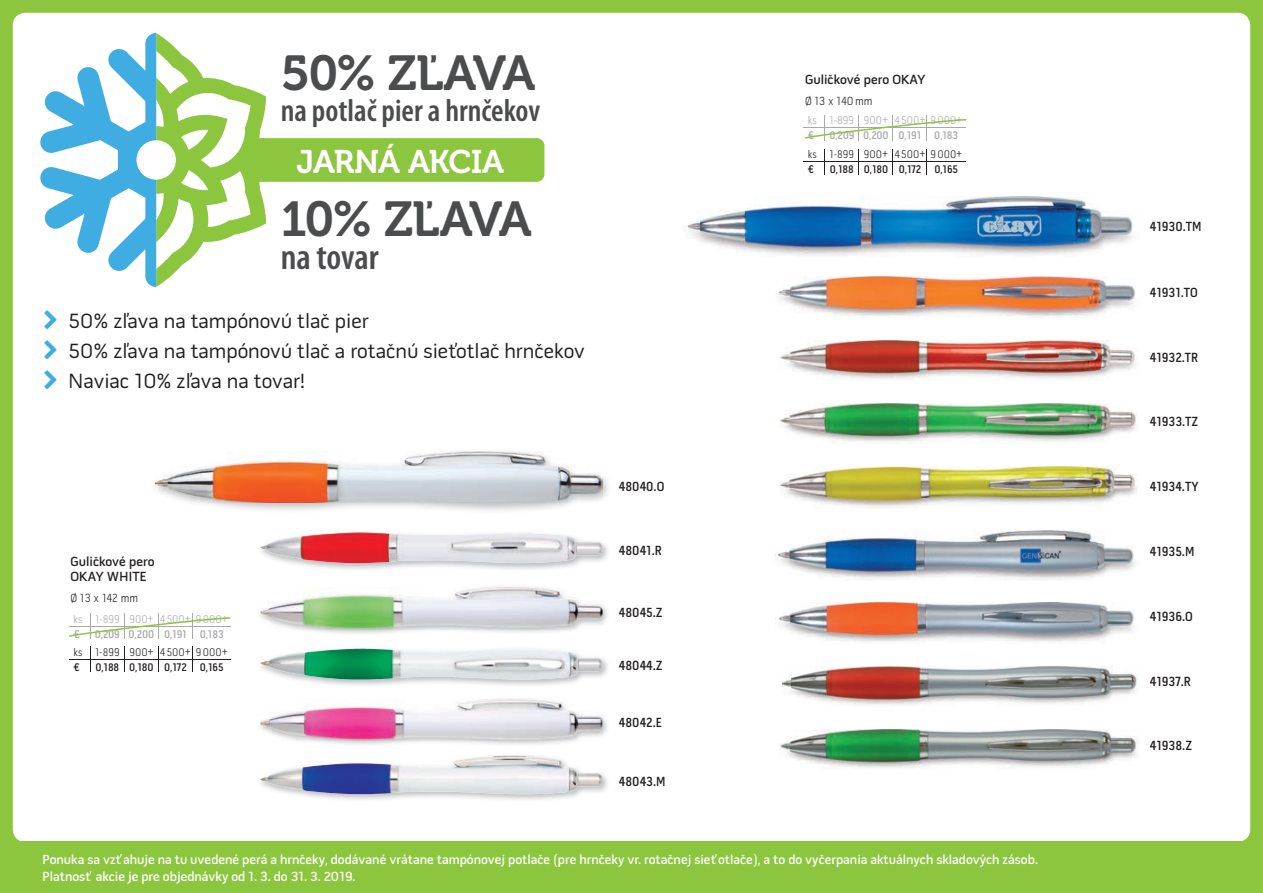
<style>
.page{position:relative;width:1263px;height:893px;background:#8bc63e}
.page>*{position:absolute;margin:0;border:0;box-sizing:border-box;transform-origin:0 0}
.t1{font:48.9px "Museo 700";letter-spacing:-.035em;color:#4b4c4d}
.t2{font:600 condensed 36.15px "Myriad Pro";letter-spacing:-.005em;color:#4b4c4d}
.t3{font:32.55px "Museo 700";letter-spacing:-.03em;color:#fff}
.t4{font:600 condensed 31.65px "Myriad Pro";color:#4b4c4d}
.t5{font:21px/30px "Pill Gothic 600 mg";color:#231f20}
.t6{font:600 13.5px/16.2px "Pill Gothic 600 mg";color:#fff}
.t7{font:600 13.5px "Pill Gothic 300 mg";color:#231f20}
.t8{font:600 13.5px/15px "Pill Gothic 600 mg";color:#231f20}
.t9{font:300 12px "Pill Gothic 300 mg";color:#231f20}
.t10{font:300 11.25px "Pill Gothic 300 mg";color:#a8a9ad}
.t11{font:600 11.25px "Pill Gothic 300 mg";letter-spacing:-.01em;color:#a8a9ad}
.t12{font:300 11.25px "Pill Gothic 300 mg";color:#231f20}
.t13{font:600 11.25px "Pill Gothic 300 mg";letter-spacing:-.01em;color:#231f20}
</style>
<div class="page">
<div style="left:13px;top:13px;width:1237px;height:829px;background:#fff;border-radius:13px"></div>
<div style="left:247px;top:138px;width:297px;height:44px;background:#8bc63e;border-radius:8px"></div>
<svg style="left:40px;top:33px;width:226px;height:254px"></svg>
<img style="left:775px;top:531px;width:360px;height:49px">
<img style="left:775px;top:603px;width:360px;height:39px">
<img style="left:777px;top:277px;width:359px;height:41px">
<img style="left:779px;top:403px;width:359px;height:41px">
<img style="left:782px;top:666px;width:356px;height:39px">
<img style="left:780px;top:467px;width:357px;height:41px">
<img style="left:780px;top:729px;width:359px;height:40px">
<img style="left:687px;top:196px;width:446px;height:60px">
<img style="left:780px;top:341px;width:356px;height:38px">
<hr style="left:192px;top:626px;width:39px;height:1px;background:#a8a9ad">
<hr style="left:825px;top:162px;width:34px;height:1px;background:#231f20">
<svg style="left:804px;top:149px;width:22px;height:26px"></svg>
<hr style="left:859px;top:162px;width:34px;height:1px;background:#231f20">
<hr style="left:893px;top:162px;width:34px;height:1px;background:#231f20">
<hr style="left:927px;top:162px;width:38px;height:1px;background:#231f20">
<img style="left:202px;top:451px;width:406px;height:60px">
<img style="left:155px;top:452px;width:447px;height:51px">
<img style="left:292px;top:543px;width:316px;height:26px">
<img style="left:260px;top:532px;width:343px;height:31px">
<img style="left:294px;top:718px;width:313px;height:27px">
<img style="left:260px;top:698px;width:343px;height:42px">
<img style="left:295px;top:775px;width:313px;height:25px">
<img style="left:260px;top:755px;width:343px;height:39px">
<img style="left:302px;top:648px;width:306px;height:37px">
<img style="left:260px;top:649px;width:342px;height:31px">
<img style="left:308px;top:586px;width:299px;height:48px">
<img style="left:260px;top:587px;width:343px;height:43px">
<hr style="left:90px;top:659px;width:34px;height:1px;background:#231f20">
<svg style="left:69px;top:646px;width:22px;height:26px"></svg>
<hr style="left:124px;top:659px;width:34px;height:1px;background:#231f20">
<svg style="left:124px;top:646px;width:1px;height:26px"></svg>
<hr style="left:158px;top:659px;width:34px;height:1px;background:#231f20">
<svg style="left:158px;top:646px;width:1px;height:26px"></svg>
<hr style="left:192px;top:659px;width:39px;height:1px;background:#231f20">
<svg style="left:192px;top:646px;width:1px;height:26px"></svg>
<svg style="left:804px;top:115px;width:162px;height:25px"></svg>
<svg style="left:69px;top:613px;width:161px;height:26px"></svg>
<h1 class="t1" style="left:281px;top:46px;width:256px">50% ZĽAVA</h1>
<h3 class="t4" style="left:281px;top:93px;width:261px">na potlač pier a hrnčekov</h3>
<h3 class="t3" style="left:296px;top:144px;width:209px">JARNÁ AKCIA</h3>
<h1 class="t1" style="left:281px;top:192px;width:253px">10% ZĽAVA</h1>
<h2 class="t2" style="left:281px;top:237px;width:99px">na tovar</h2>
<h3 class="t5" style="left:69px;top:306px;width:518px">50% zľava na tampónovú tlač pier<br>50% zľava na tampónovú tlač a rotačnú sieťotlač hrnčekov<br>Naviac 10% zľava na tovar!</h3>
<p class="t8" style="left:71px;top:554px;width:86px">Guličkové pero<br>OKAY WHITE</p>
<p class="t9" style="left:71px;top:591px;width:69px">Ø 13 × 142 mm</p>
<p class="t10" style="left:73px;top:613px;width:156px">ks 1-899 900+ 4 500+ 9 000+</p>
<p class="t11" style="left:73px;top:627px;width:8px">€</p>
<p class="t11" style="left:95px;top:627px;width:130px">0,209 0,200 0,191 0,183</p>
<p class="t12" style="left:73px;top:646px;width:156px">ks 1-899 900+ 4 500+ 9 000+</p>
<p class="t13" style="left:73px;top:660px;width:8px">€</p>
<p class="t13" style="left:95px;top:660px;width:130px">0,188 0,180 0,172 0,165</p>
<p class="t7" style="left:619px;top:478px;width:47px">48040.O</p>
<p class="t7" style="left:619px;top:542px;width:44px">48041.R</p>
<p class="t7" style="left:619px;top:604px;width:45px">48045.Z</p>
<p class="t7" style="left:619px;top:657px;width:45px">48044.Z</p>
<p class="t7" style="left:619px;top:715px;width:45px">48042.E</p>
<p class="t7" style="left:619px;top:773px;width:48px">48043.M</p>
<p class="t8" style="left:805px;top:72px;width:122px">Guličkové pero OKAY</p>
<p class="t9" style="left:805px;top:94px;width:69px">Ø 13 × 140 mm</p>
<p class="t10" style="left:808px;top:114px;width:156px">ks 1-899 900+ 4 500+ 9 000+</p>
<p class="t11" style="left:808px;top:129px;width:8px">€</p>
<p class="t11" style="left:829px;top:129px;width:130px">0,209 0,200 0,191 0,183</p>
<p class="t12" style="left:808px;top:148px;width:156px">ks 1-899 900+ 4 500+ 9 000+</p>
<p class="t13" style="left:808px;top:163px;width:8px">€</p>
<p class="t13" style="left:830px;top:163px;width:130px">0,188 0,180 0,172 0,165</p>
<p class="t6" style="left:43px;top:852px;width:997px">Ponuka sa vzťahuje na tu uvedené perá a hrnčeky, dodávané vrátane tampónovej potlače (pre hrnčeky vr. rotačnej sieťotlače), a to do vyčerpania aktuálnych skladových zásob.<br>Platnosť akcie je pre objednávky od 1. 3. do 31. 3. 2019.</p>
<p class="t7" style="left:1150px;top:218px;width:53px">41930.TM</p>
<p class="t7" style="left:1150px;top:284px;width:50px">41931.TO</p>
<p class="t7" style="left:1150px;top:349px;width:50px">41932.TR</p>
<p class="t7" style="left:1150px;top:414px;width:50px">41933.TZ</p>
<p class="t7" style="left:1150px;top:478px;width:50px">41934.TY</p>
<p class="t7" style="left:1150px;top:543px;width:46px">41935.M</p>
<p class="t7" style="left:1150px;top:608px;width:45px">41936.O</p>
<p class="t7" style="left:1150px;top:673px;width:43px">41937.R</p>
<p class="t7" style="left:1150px;top:738px;width:44px">41938.Z</p>
</div>
